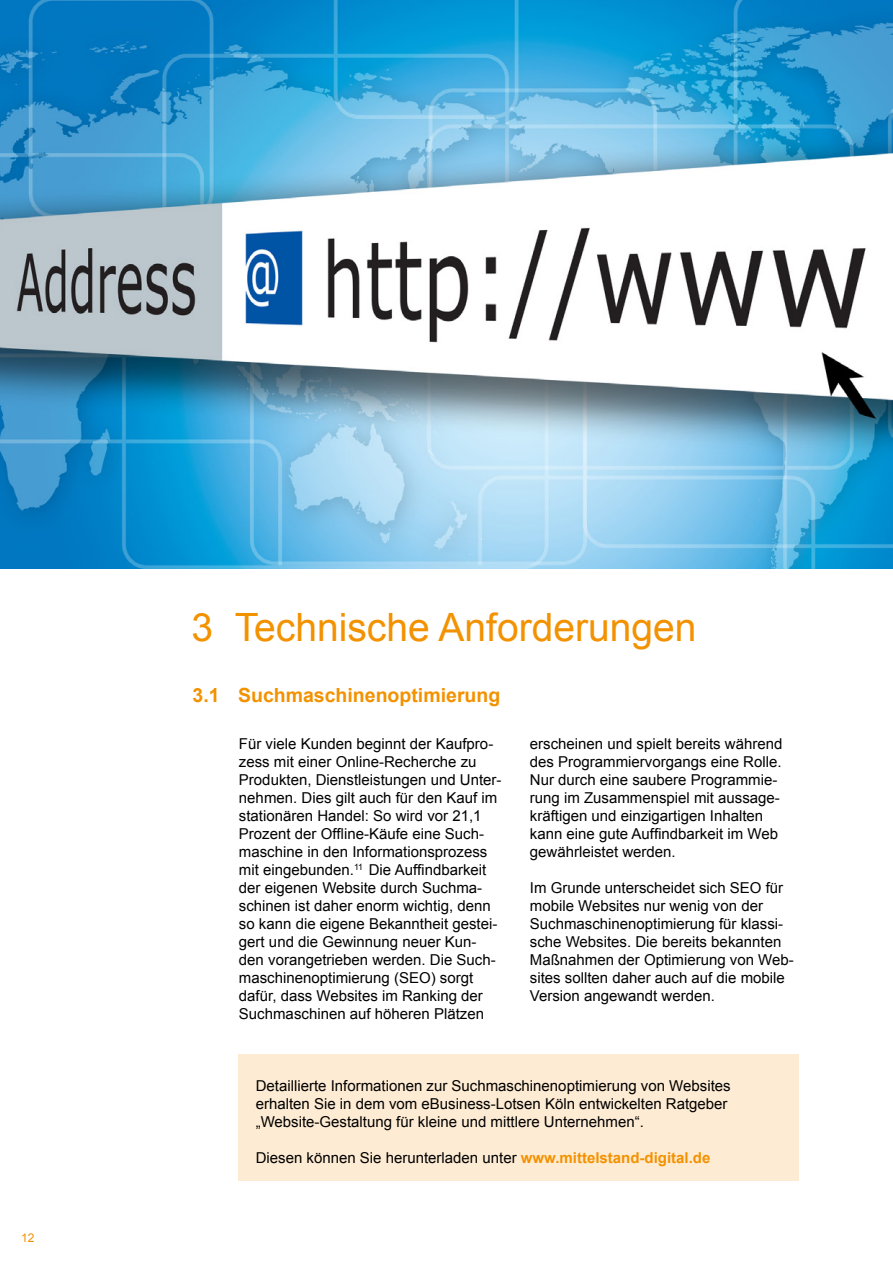
<style>
.page{position:relative;width:893px;height:1263px;background:#fff}
.page>*{position:absolute;margin:0;border:0;box-sizing:border-box;transform-origin:0 0}
.t1{font:39px "Arial";color:#f39200}
.t2{font:700 19.5px "Arial";color:#f39200}
.t3{font:15px/18px "Arial";color:#000}
.t4{font:12px "Arial";color:#f39200}
.s1{font-weight:700;color:#f39200}
</style>
<div class="page">
<img style="left:0;top:0;width:893px;height:569px">
<div style="left:239px;top:1055px;width:560px;height:126px;background:#feebd3"></div>
<p class="t4" style="left:21px;top:1230px;width:15px">12</p>
<h1 class="t1" style="left:192px;top:602px;width:506px">3 Technische Anforderungen</h1>
<h2 class="t2" style="left:193px;top:682px;width:309px">3.1 Suchmaschinenoptimierung</h2>
<p class="t3" style="left:239px;top:735px;width:264px">Für viele Kunden beginnt der Kaufpro&shy;zess mit einer Online-Recherche zu Produkten, Dienstleistungen und Unter&shy;nehmen. Dies gilt auch für den Kauf im stationären Handel: So wird vor 21,1<br>Prozent der Offline-Käufe eine Such&shy;maschine in den Informationsprozess mit eingebunden.<sup>11</sup> Die Auffindbarkeit der eigenen Website durch Suchma&shy;schinen ist daher enorm wichtig, denn so kann die eigene Bekanntheit gestei&shy;gert und die Gewinnung neuer Kun&shy;den vorangetrieben werden. Die Such&shy;maschinenoptimierung (SEO) sorgt dafür, dass Websites im Ranking der Suchmaschinen auf höheren Plätzen</p>
<p class="t3" style="left:530px;top:735px;width:254px">erscheinen und spielt bereits während des Programmiervorgangs eine Rolle.<br>Nur durch eine saubere Programmie&shy;rung im Zusammenspiel mit aussage&shy;kräftigen und einzigartigen Inhalten kann eine gute Auffindbarkeit im Web gewährleistet werden.</p>
<p class="t3" style="left:530px;top:879px;width:265px">Im Grunde unterscheidet sich SEO für mobile Websites nur wenig von der Suchmaschinenoptimierung für klassi&shy;sche Websites. Die bereits bekannten Maßnahmen der Optimierung von Web&shy;sites sollten daher auch auf die mobile Version angewandt werden.</p>
<p class="t3" style="left:256px;top:1077px;width:476px">Detaillierte Informationen zur Suchmaschinenoptimierung von Websites erhalten Sie in dem vom eBusiness-Lotsen Köln entwickelten Ratgeber „Website-Gestaltung für kleine und mittlere Unternehmen“.</p>
<p class="t3" style="left:256px;top:1149px;width:456px">Diesen können Sie herunterladen unter <span class="s1">www.mittelstand-digital.de</span></p>
</div>
